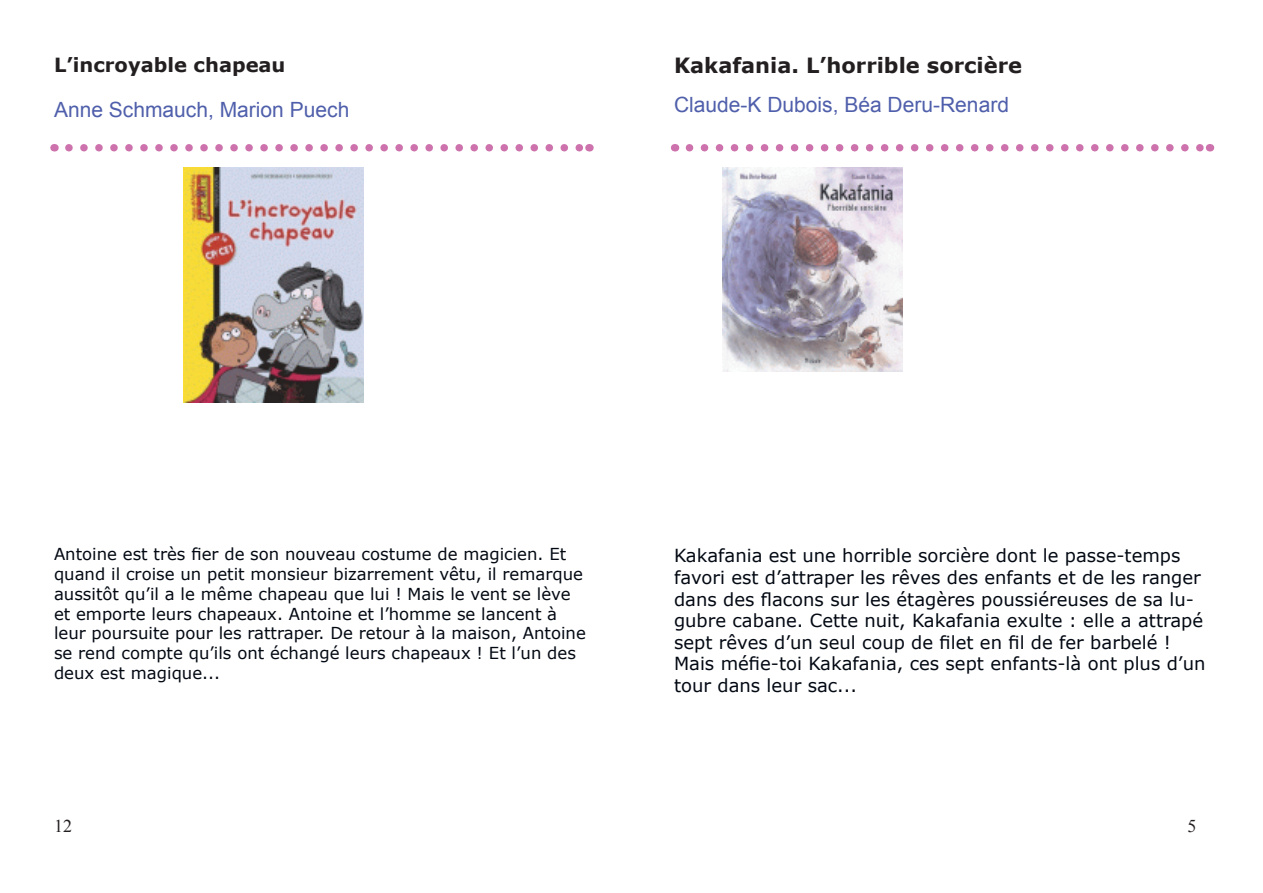
<style>
.page{position:relative;width:1263px;height:893px;background:#fff}
.page>*{position:absolute;margin:0;border:0;box-sizing:border-box;transform-origin:0 0}
.t1{font:21px "Arial";color:#4f5fab}
.t2{font:700 21px "Verdana";color:#231f20}
.t3{font:700 19.5px "Verdana";color:#231f20}
.t4{font:18px/21.6px "Verdana";color:#030913}
.t5{font:18px "Times New Roman";color:#231f20}
.t6{font:16.5px/19.8px "Verdana";color:#030913}
</style>
<div class="page">
<svg style="left:69px;top:144px;width:512px;height:7px"></svg>
<svg style="left:689px;top:144px;width:513px;height:7px"></svg>
<img style="left:184px;top:167px;width:180px;height:236px">
<img style="left:723px;top:167px;width:180px;height:204px">
<p class="t3" style="left:54px;top:51px;width:233px">L’incroyable chapeau</p>
<p class="t2" style="left:674px;top:51px;width:350px">Kakafania. L’horrible sorcière</p>
<p class="t1" style="left:54px;top:96px;width:297px">Anne Schmauch, Marion Puech</p>
<p class="t1" style="left:674px;top:91px;width:336px">Claude-K Dubois, Béa Deru-Renard</p>
<p class="t6" style="left:54px;top:544px;width:533px">Antoine est très fier de son nouveau costume de magicien. Et quand il croise un petit monsieur bizarrement vêtu, il remarque aussitôt qu’il a le même chapeau que lui ! Mais le vent se lève et emporte leurs chapeaux. Antoine et l’homme se lancent à leur poursuite pour les rattraper. De retour à la maison, Antoine se rend compte qu’ils ont échangé leurs chapeaux ! Et l’un des deux est magique...</p>
<p class="t4" style="left:674px;top:545px;width:533px">Kakafania est une horrible sorcière dont le passe-temps favori est d’attraper les rêves des enfants et de les ranger dans des flacons sur les étagères poussiéreuses de sa lu&shy;gubre cabane. Cette nuit, Kakafania exulte : elle a attrapé sept rêves d’un seul coup de filet en fil de fer barbelé !<br>Mais méfie-toi Kakafania, ces sept enfants-là ont plus d’un tour dans leur sac...</p>
<p class="t5" style="left:54px;top:813px;width:19px">12</p>
<p class="t5" style="left:1187px;top:814px;width:10px">5</p>
</div>
